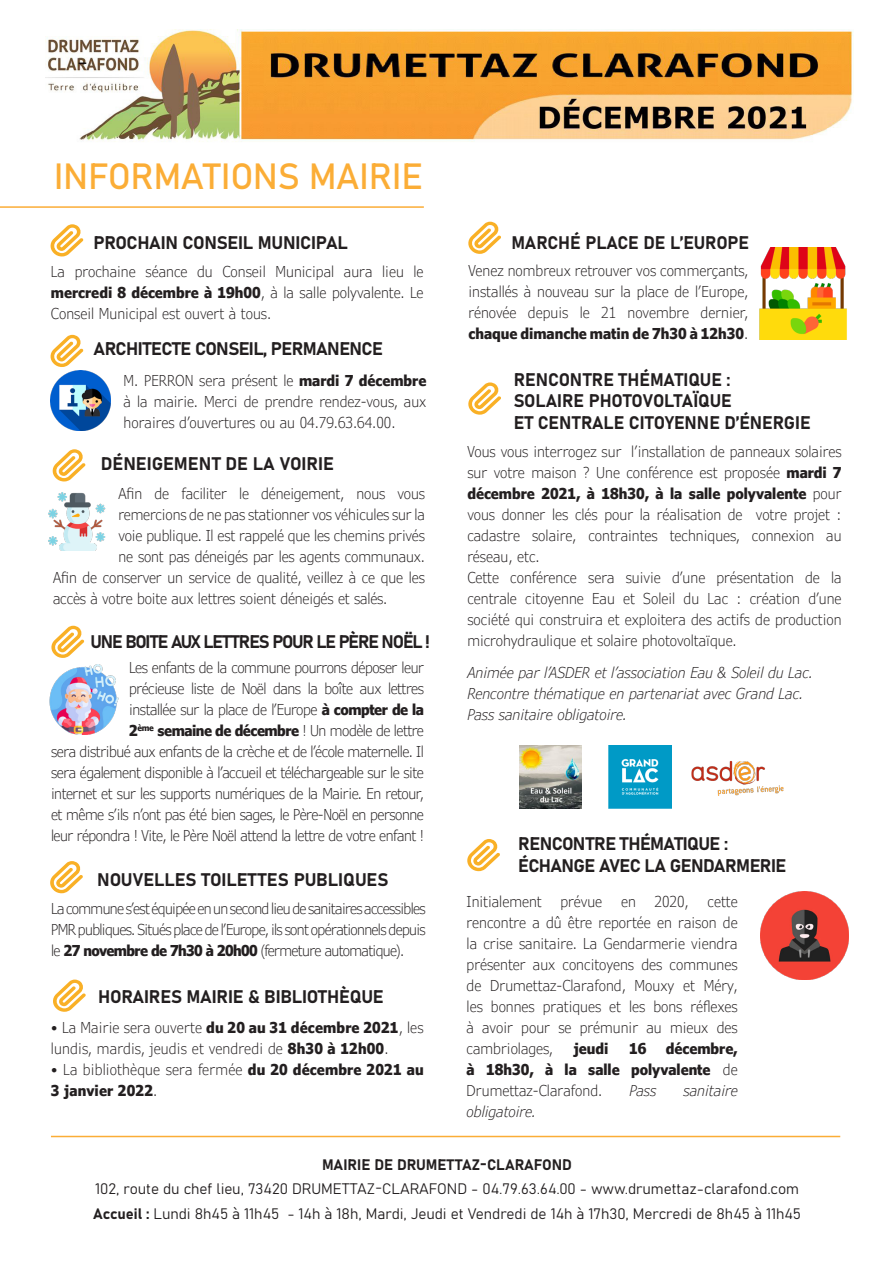
<style>
.page{position:relative;width:893px;height:1263px;background:#fff}
.page>*{position:absolute;margin:0;border:0;box-sizing:border-box;transform-origin:0 0}
.t1{font:36px "Bahnschrift";letter-spacing:-.01em;color:#fbad36}
.t2{font:18px "Bahnschrift";letter-spacing:-.01em;color:#231f20}
.t3{font:18px "Bahnschrift";letter-spacing:-.03em;color:#231f20}
.t4{font:18px "Bahnschrift";letter-spacing:-.06em;color:#231f20}
.t5{font:300 condensed 15px/21px "Verdana Pro";letter-spacing:-.01em;color:#231f20;text-align:justify}
.t6{font:300 condensed 15px/21px "Verdana Pro";letter-spacing:-.03em;color:#231f20;text-align:right}
.t7{font:15px "Bahnschrift";color:#231f20}
.t8{font:italic 300 condensed 15px "Verdana Pro";color:#231f20}
.t9{font:700 condensed 15px/21px "Verdana Pro";color:#231f20;text-align:justify}
.t10{font:300 condensed 15px/21px "Verdana Pro";letter-spacing:.01em;color:#231f20}
.s1{font-weight:700}
.s2{font-weight:300}
</style>
<div class="page">
<hr style="left:0;top:206px;width:424px;height:2px;background:#fbad36">
<svg style="left:467px;top:839px;width:33px;height:32px"></svg>
<svg style="left:50px;top:224px;width:33px;height:32px"></svg>
<img style="left:46px;top:30px;width:808px;height:112px">
<svg style="left:50px;top:335px;width:33px;height:32px"></svg>
<svg style="left:52px;top:449px;width:34px;height:32px"></svg>
<svg style="left:51px;top:626px;width:33px;height:32px"></svg>
<svg style="left:50px;top:861px;width:33px;height:32px"></svg>
<svg style="left:53px;top:979px;width:33px;height:33px"></svg>
<hr style="left:51px;top:1136px;width:789px;height:1px;background:#fbad36">
<img style="left:51px;top:371px;width:60px;height:60px">
<img style="left:519px;top:746px;width:63px;height:62px">
<img style="left:609px;top:746px;width:62px;height:62px">
<img style="left:691px;top:761px;width:93px;height:35px">
<img style="left:48px;top:493px;width:57px;height:58px">
<img style="left:49px;top:664px;width:70px;height:70px">
<img style="left:759px;top:248px;width:88px;height:91px">
<img style="left:761px;top:891px;width:88px;height:88px">
<svg style="left:468px;top:222px;width:33px;height:32px"></svg>
<svg style="left:468px;top:382px;width:33px;height:33px"></svg>
<p class="t1" style="left:54px;top:149px;width:371px">INFORMATIONS MAIRIE</p>
<p class="t2" style="left:94px;top:229px;width:256px">PROCHAIN CONSEIL MUNICIPAL</p>
<p class="t5" style="left:51px;top:261px;width:374px">La prochaine séance du Conseil Municipal aura lieu le <span class="s1">mercredi 8 décembre à 19h00</span>, à la salle polyvalente. Le Conseil Municipal est ouvert à tous.</p>
<p class="t3" style="left:94px;top:335px;width:291px">ARCHITECTE CONSEIL, PERMANENCE</p>
<p class="t5" style="left:124px;top:370px;width:304px">M. PERRON sera présent le <span class="s1">mardi 7 décembre </span>à la mairie. Merci de prendre rendez-vous, aux horaires d’ouvertures ou au 04.79.63.64.00.</p>
<p class="t2" style="left:101px;top:450px;width:234px">DÉNEIGEMENT DE LA VOIRIE</p>
<p class="t5" style="left:118px;top:483px;width:308px">Afin de faciliter le déneigement, nous vous</p>
<p class="t5" style="left:118px;top:504px;width:308px">remercions de ne pas stationner vos véhicules sur la</p>
<p class="t5" style="left:118px;top:525px;width:308px">voie publique. Il est rappelé que les chemins privés</p>
<p class="t5" style="left:118px;top:546px;width:308px">ne sont pas déneigés par les agents communaux.</p>
<p class="t5" style="left:53px;top:567px;width:373px">Afin de conserver un service de qualité, veillez à ce que les</p>
<p class="t5" style="left:53px;top:588px;width:336px">accès à votre boite aux lettres soient déneigés et salés.</p>
<p class="t4" style="left:91px;top:628px;width:341px">UNE BOITE AUX LETTRES POUR LE PÈRE NOËL !</p>
<p class="t6" style="left:51px;top:658px;width:374px">Les enfants de la commune pourrons déposer leur<br>précieuse liste de Noël dans la boîte aux lettres<br>installée sur la place de l’Europe <span class="s1">à compter de la<br>2</span><sup>ème</sup> <span class="s1">semaine de décembre</span> ! Un modèle de lettre<br>sera distribué aux enfants de la crèche et de l’école maternelle. Il sera également disponible à l’accueil et téléchargeable sur le site internet et sur les supports numériques de la Mairie. En retour, et même s’ils n’ont pas été bien sages, le Père-Noël en personne leur répondra ! Vite, le Père Noël attend la lettre de votre enfant !</p>
<p class="t2" style="left:97px;top:866px;width:293px">NOUVELLES TOILETTES PUBLIQUES</p>
<p class="t5" style="left:51px;top:898px;width:376px">La commune s’est équipée en un second lieu de sanitaires accessibles PMR publiques. Situés place de l’Europe, ils sont opérationnels depuis le <span class="s1">27 novembre de 7h30 à 20h00</span> (fermeture automatique).</p>
<p class="t2" style="left:98px;top:983px;width:287px">HORAIRES MAIRIE &amp; BIBLIOTHÈQUE</p>
<p class="t10" style="left:51px;top:1017px;width:374px">• La Mairie sera ouverte <span class="s1">du 20 au 31 décembre 2021</span>, les lundis, mardis, jeudis et vendredi de <span class="s1">8h30 à 12h00</span>.</p>
<p class="t9" style="left:51px;top:1059px;width:374px"><span class="s2">• La bibliothèque sera fermée</span> du 20 décembre 2021 au<br>3 janvier 2022<span class="s2">.</span></p>
<p class="t2" style="left:511px;top:229px;width:239px">MARCHÉ PLACE DE L’EUROPE</p>
<p class="t5" style="left:468px;top:260px;width:281px">Venez nombreux retrouver vos commerçants, installés à nouveau sur la place de l’Europe, rénovée depuis le 21 novembre dernier, <span class="s1">chaque dimanche matin de 7h30 à 12h30</span>.</p>
<p class="t2" style="left:514px;top:365px;width:218px">RENCONTRE THÉMATIQUE :</p>
<p class="t2" style="left:514px;top:387px;width:219px">SOLAIRE PHOTOVOLTAÏQUE</p>
<p class="t2" style="left:514px;top:409px;width:298px">ET CENTRALE CITOYENNE D’ÉNERGIE</p>
<p class="t5" style="left:467px;top:441px;width:376px">Vous vous interrogez sur l’installation de panneaux solaires sur votre maison ? Une conférence est proposée <span class="s1">mardi 7 décembre 2021, à 18h30, à la salle polyvalente</span> pour vous donner les clés pour la réalisation de votre projet : cadastre solaire, contraintes techniques, connexion au réseau, etc.</p>
<p class="t5" style="left:467px;top:567px;width:376px">Cette conférence sera suivie d’une présentation de la centrale citoyenne Eau et Soleil du Lac : création d’une société qui construira et exploitera des actifs de production microhydraulique et solaire photovoltaïque.</p>
<p class="t8" style="left:467px;top:662px;width:347px">Animée par l’ASDER et l’association Eau &amp; Soleil du Lac.</p>
<p class="t8" style="left:467px;top:683px;width:338px">Rencontre thématique en partenariat avec Grand Lac.</p>
<p class="t8" style="left:467px;top:704px;width:161px">Pass sanitaire obligatoire.</p>
<p class="t3" style="left:518px;top:830px;width:211px">RENCONTRE THÉMATIQUE :</p>
<p class="t3" style="left:518px;top:852px;width:269px">ÉCHANGE AVEC LA GENDARMERIE</p>
<p class="t5" style="left:467px;top:891px;width:273px;text-indent:94px">prévue en 2020, cette rencontre a dû être reportée en raison de la crise sanitaire. La Gendarmerie viendra présenter aux concitoyens des communes de Drumettaz-Clarafond, Mouxy et Méry, les bonnes pratiques et les bons réflexes à avoir pour se prémunir au mieux des cambriolages,</p>
<p class="t5" style="left:467px;top:891px;width:77px">Initialement</p>
<p class="t9" style="left:467px;top:1038px;width:273px;text-indent:199px">décembre, à 18h30, à la salle polyvalente <span class="s2">de Drumettaz-Clarafond.</span></p>
<p class="t9" style="left:574px;top:1038px;width:36px">jeudi</p>
<p class="t9" style="left:629px;top:1038px;width:19px">16</p>
<p class="t8" style="left:629px;top:1081px;width:28px">Pass</p>
<p class="t8" style="left:684px;top:1081px;width:56px">sanitaire</p>
<p class="t8" style="left:467px;top:1102px;width:71px">obligatoire.</p>
<p class="t7" style="left:322px;top:1153px;width:251px">MAIRIE DE DRUMETTAZ-CLARAFOND</p>
<p class="t7" style="left:95px;top:1177px;width:705px">102, route du chef lieu, 73420 DRUMETTAZ-CLARAFOND - 04.79.63.64.00 - www.drumettaz-clarafond.com</p>
<p class="t7" style="left:93px;top:1202px;width:709px">Accueil : Lundi 8h45 à 11h45 - 14h à 18h, Mardi, Jeudi et Vendredi de 14h à 17h30, Mercredi de 8h45 à 11h45</p>
</div>
